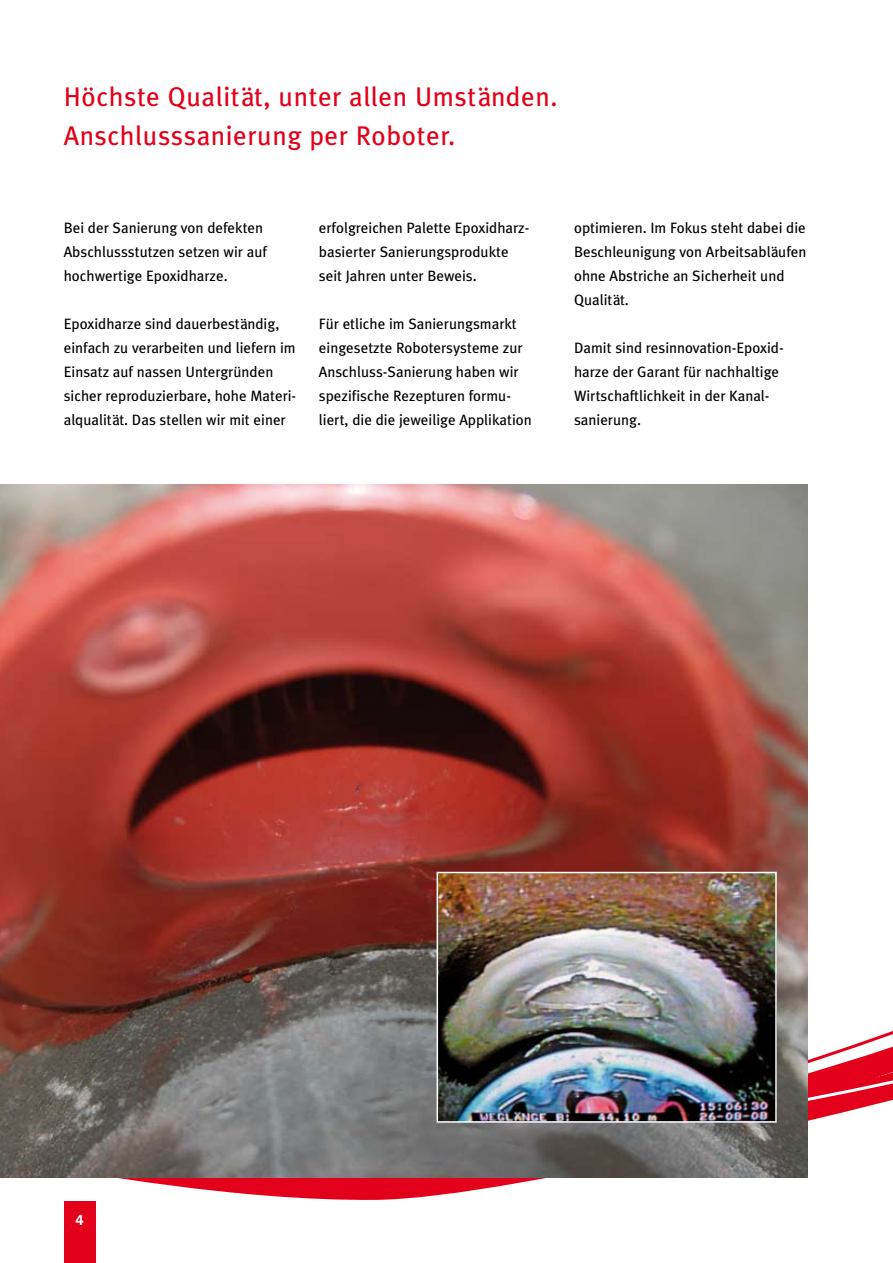
<style>
.page{position:relative;width:893px;height:1263px;background:#fff}
.page>*{position:absolute;margin:0;border:0;box-sizing:border-box;transform-origin:0 0}
.t1{font:27px/39px "Meta Plus";letter-spacing:.02em;color:#e2001a}
.t2{font:15px/24px "Meta Plus";color:#000}
.t3{font:15px "The Sans Bold Caps";color:#fff}
</style>
<div class="page">
<svg style="left:118px;top:1031px;width:775px;height:164px"></svg>
<img style="left:0;top:485px;width:808px;height:693px">
<div style="left:64px;top:1201px;width:32px;height:62px;background:#e2001a"></div>
<img style="left:440px;top:875px;width:334px;height:245px">
<div style="left:437px;top:872px;width:340px;height:251px;border:2px solid #fff"></div>
<h1 class="t1" style="left:64px;top:77px;width:495px">Höchste Qualität, unter allen Umständen.<br>Anschlusssanierung per Roboter.</h1>
<p class="t2" style="left:64px;top:216px;width:205px">Bei der Sanierung von defekten<br>Abschlussstutzen setzen wir auf hochwertige Epoxidharze.</p>
<p class="t2" style="left:64px;top:312px;width:234px">Epoxidharze sind dauerbeständig, einfach zu verarbeiten und liefern im Einsatz auf nassen Untergründen sicher reproduzierbare, hohe Materi&shy;alqualität. Das stellen wir mit einer</p>
<p class="t2" style="left:319px;top:216px;width:212px">erfolgreichen Palette Epoxidharz&shy;basierter Sanierungsprodukte seit Jahren unter Beweis.</p>
<p class="t2" style="left:319px;top:312px;width:214px">Für etliche im Sanierungsmarkt eingesetzte Robotersysteme zur Anschluss-Sanierung haben wir spezifische Rezepturen formu&shy;liert, die die jeweilige Applikation</p>
<p class="t2" style="left:574px;top:216px;width:234px">optimieren. Im Fokus steht dabei die<br>Beschleunigung von Arbeitsabläufen ohne Abstriche an Sicherheit und<br>Qualität.</p>
<p class="t2" style="left:574px;top:336px;width:211px">Damit sind resinnovation-Epoxid&shy;harze der Garant für nachhaltige<br>Wirtschaftlichkeit in der Kanal&shy;sanierung.</p>
<p class="t3" style="left:76px;top:1207px;width:10px">4</p>
</div>
